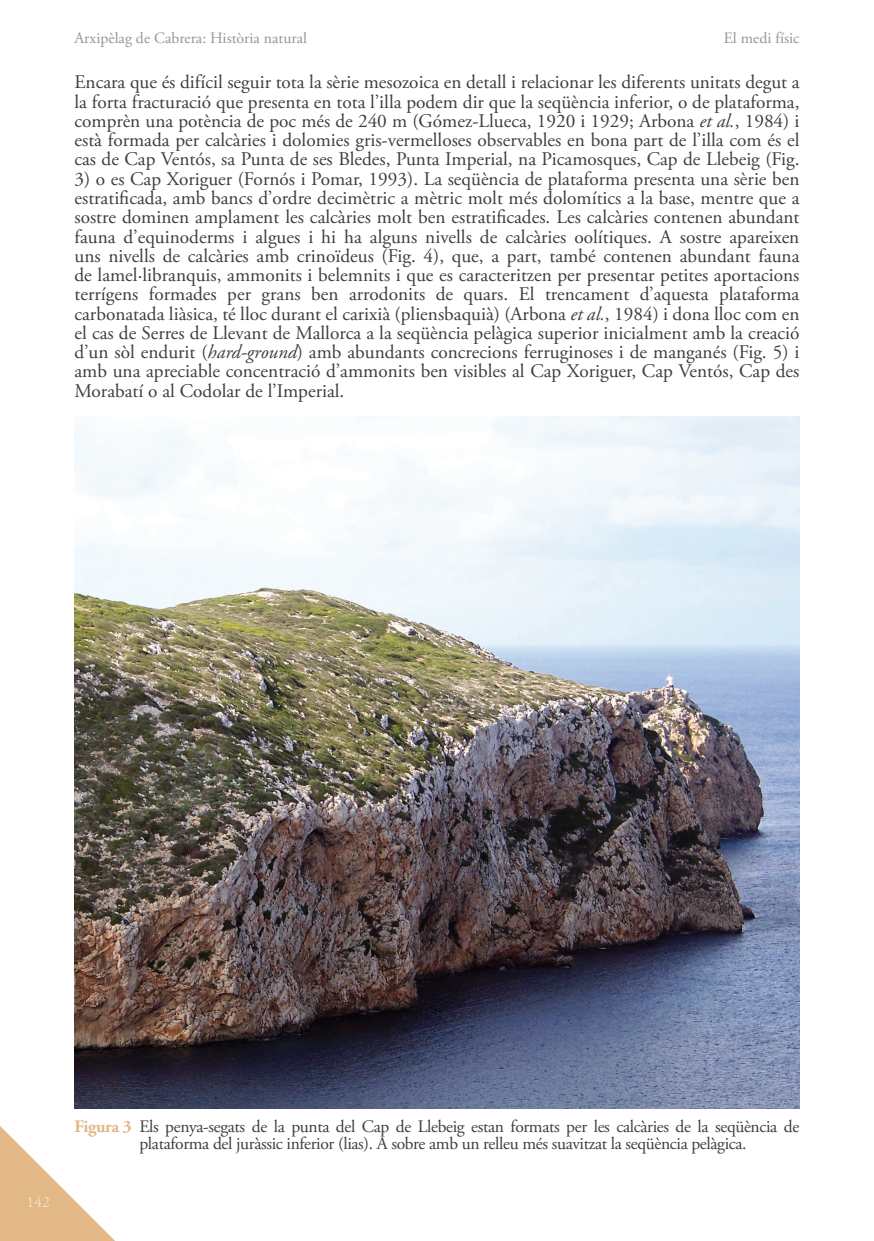
<style>
.page{position:relative;width:874px;height:1241px;background:#fff}
.page>*{position:absolute;margin:0;border:0;box-sizing:border-box;transform-origin:0 0}
.text{font:19.25px/19.2px "Adobe Garamond Pro";color:#3e3e3f;text-align:justify}
.figures_2{font:17.5px/17.5px "Adobe Garamond Pro";letter-spacing:-.02em;color:#3e3e3f}
.t1{font:15.75px "Adobe Garamond Pro";color:#939598}
.t2{font:15.75px "Adobe Garamond Pro";color:#f3dfc8}
.s1{font-style:italic}
.s2{font-weight:700;color:#e2b887}
</style>
<div class="page">
<img style="left:74px;top:416px;width:725px;height:692px">
<svg style="left:0;top:1126px;width:114px;height:114px"></svg>
<p class="t1" style="left:74px;top:29px;width:234px">Arxipèlag de Cabrera: Història natural</p>
<p class="t1" style="left:723px;top:29px;width:77px">El medi físic</p>
<p class="text" style="left:74px;top:73px;width:726px">Encara que és difícil seguir tota la sèrie mesozoica en detall i relacionar les diferents unitats degut a la forta fracturació que presenta en tota l’illa podem dir que la seqüència inferior, o de plataforma, comprèn una potència de poc més de 240 m (Gómez-Llueca, 1920 i 1929; Arbona <span class="s1">et al.</span>, 1984) i està formada per calcàries i dolomies gris-vermelloses observables en bona part de l’illa com és el cas de Cap Ventós, sa Punta de ses Bledes, Punta Imperial, na Picamosques, Cap de Llebeig (Fig.</p>
<p class="text" style="left:74px;top:170px;width:726px">3) o es Cap Xoriguer (Fornós i Pomar, 1993). La seqüència de plataforma presenta una sèrie ben estratificada, amb bancs d’ordre decimètric a mètric molt més dolomítics a la base, mentre que a sostre dominen amplament les calcàries molt ben estratificades. Les calcàries contenen abundant fauna d’equinoderms i algues i hi ha alguns nivells de calcàries oolítiques. A sostre apareixen uns nivells de calcàries amb crinoïdeus (Fig. 4), que, a part, també contenen abundant fauna de lamel·libranquis, ammonits i belemnits i que es caracteritzen per presentar petites aportacions terrígens formades per grans ben arrodonits de quars. El trencament d’aquesta plataforma carbonatada liàsica, té lloc durant el carixià (pliensbaquià) (Arbona <span class="s1">et al.</span>, 1984) i dona lloc com en el cas de Serres de Llevant de Mallorca a la seqüència pelàgica superior inicialment amb la creació d’un sòl endurit (<span class="s1">hard-ground</span>) amb abundants concrecions ferruginoses i de manganés (Fig. 5) i amb una apreciable concentració d’ammonits ben visibles al Cap Xoriguer, Cap Ventós, Cap des Morabatí o al Codolar de l’Imperial.</p>
<p class="t2" style="left:26px;top:1191px;width:25px">142</p>
<p class="figures_2" style="left:139px;top:1117px;width:661px;text-indent:-65px"><span class="s2">Figura 3</span> Els penya-segats de la punta del Cap de Llebeig estan formats per les calcàries de la seqüència de plataforma del juràssic inferior (lias). A sobre amb un relleu més suavitzat la seqüència pelàgica.</p>
</div>
